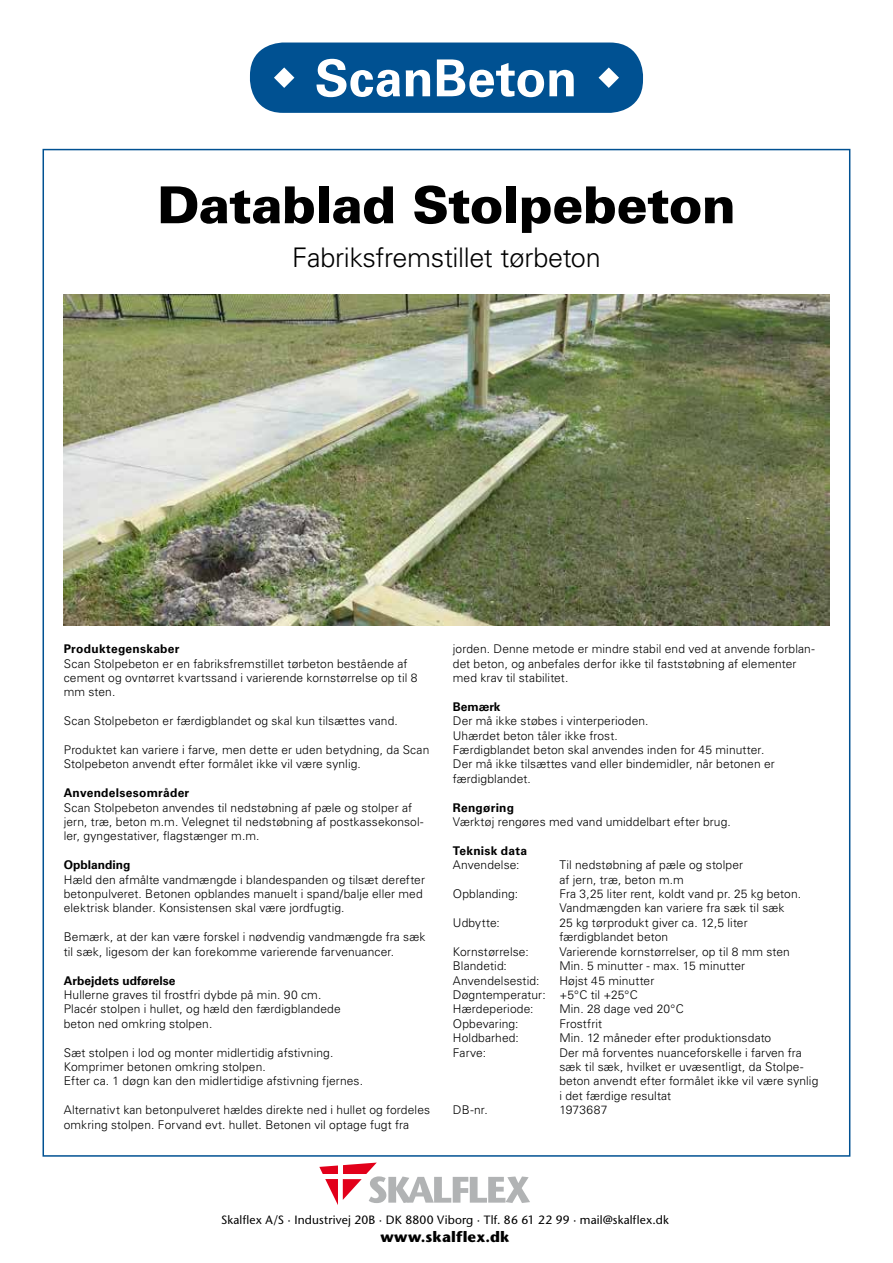
<style>
.page{position:relative;width:893px;height:1263px;background:#fff}
.page>*{position:absolute;margin:0;border:0;box-sizing:border-box;transform-origin:0 0}
.t1{font:900 51px "Univers";letter-spacing:-.015em;color:#000}
.t2{font:700 51px "Univers";letter-spacing:-.005em;color:#fff}
.t3{font:300 27px "Univers";letter-spacing:-.01em;color:#000}
.t4{font:700 15px "Stone Sans";letter-spacing:.01em;color:#000}
.t5{font:300 12px/14.4px "Univers";letter-spacing:.01em;color:#000}
.t6{font:700 12px "Univers";letter-spacing:.015em;color:#000}
.t7{font:12px "Stone Sans";letter-spacing:.015em;color:#000}
</style>
<div class="page">
<img style="left:64px;top:294px;width:765px;height:331px">
<div style="left:250px;top:43px;width:393px;height:70px;background:#005192;border-radius:33px"></div>
<svg style="left:274px;top:67px;width:20px;height:21px"></svg>
<svg style="left:598px;top:67px;width:21px;height:21px"></svg>
<svg style="left:319px;top:1162px;width:211px;height:43px"></svg>
<h1 class="t2" style="left:315px;top:48px;width:264px">ScanBeton</h1>
<h1 class="t1" style="left:157px;top:173px;width:580px">Datablad Stolpebeton</h1>
<h2 class="t3" style="left:292px;top:241px;width:310px">Fabriksfremstillet tørbeton</h2>
<p class="t6" style="left:64px;top:642px;width:117px">Produktegenskaber</p>
<p class="t5" style="left:64px;top:656px;width:355px">Scan Stolpebeton er en fabriksfremstillet tørbeton bestående af cement og ovntørret kvartssand i varierende kornstørrelse op til 8 mm sten.</p>
<p class="t5" style="left:64px;top:714px;width:336px">Scan Stolpebeton er færdigblandet og skal kun tilsættes vand.</p>
<p class="t5" style="left:64px;top:743px;width:367px">Produktet kan variere i farve, men dette er uden betydning, da Scan<br>Stolpebeton anvendt efter formålet ikke vil være synlig.</p>
<p class="t6" style="left:64px;top:786px;width:127px">Anvendelsesområder</p>
<p class="t5" style="left:64px;top:800px;width:361px">Scan Stolpebeton anvendes til nedstøbning af pæle og stolper af jern, træ, beton m.m. Velegnet til nedstøbning af postkassekonsol&shy;ler, gyngestativer, flagstænger m.m.</p>
<p class="t6" style="left:64px;top:858px;width:68px">Opblanding</p>
<p class="t5" style="left:64px;top:872px;width:363px">Hæld den afmålte vandmængde i blandespanden og tilsæt derefter betonpulveret. Betonen opblandes manuelt i spand/balje eller med elektrisk blander. Konsistensen skal være jordfugtig.</p>
<p class="t5" style="left:64px;top:930px;width:363px">Bemærk, at der kan være forskel i nødvendig vandmængde fra sæk til sæk, ligesom der kan forekomme varierende farvenuancer.</p>
<p class="t6" style="left:64px;top:973px;width:113px">Arbejdets udførelse</p>
<p class="t5" style="left:64px;top:987px;width:279px">Hullerne graves til frostfri dybde på min. 90 cm.<br>Placér stolpen i hullet, og hæld den færdigblandede beton ned omkring stolpen.</p>
<p class="t5" style="left:64px;top:1045px;width:301px">Sæt stolpen i lod og monter midlertidig afstivning.<br>Komprimer betonen omkring stolpen.<br>Efter ca. 1 døgn kan den midlertidige afstivning fjernes.</p>
<p class="t5" style="left:64px;top:1103px;width:368px">Alternativt kan betonpulveret hældes direkte ned i hullet og fordeles omkring stolpen. Forvand evt. hullet. Betonen vil optage fugt fra</p>
<p class="t5" style="left:453px;top:642px;width:363px">jorden. Denne metode er mindre stabil end ved at anvende forblan&shy;det beton, og anbefales derfor ikke til faststøbning af elementer med krav til stabilitet.</p>
<p class="t6" style="left:453px;top:700px;width:49px">Bemærk</p>
<p class="t5" style="left:453px;top:714px;width:323px">Der må ikke støbes i vinterperioden.<br>Uhærdet beton tåler ikke frost.<br>Færdigblandet beton skal anvendes inden for 45 minutter.<br>Der må ikke tilsættes vand eller bindemidler, når betonen er færdigblandet.</p>
<p class="t6" style="left:453px;top:800px;width:63px">Rengøring</p>
<p class="t5" style="left:453px;top:815px;width:280px">Værktøj rengøres med vand umiddelbart efter brug.</p>
<p class="t6" style="left:453px;top:844px;width:76px">Teknisk data</p>
<p class="t5" style="left:453px;top:858px;width:68px">Anvendelse:</p>
<p class="t5" style="left:559px;top:858px;width:185px">Til nedstøbning af pæle og stolper af jern, træ, beton m.m</p>
<p class="t5" style="left:453px;top:887px;width:67px">Opblanding:</p>
<p class="t5" style="left:559px;top:887px;width:243px">Fra 3,25 liter rent, koldt vand pr. 25 kg beton.<br>Vandmængden kan variere fra sæk til sæk</p>
<p class="t5" style="left:453px;top:915px;width:49px">Udbytte:</p>
<p class="t5" style="left:559px;top:915px;width:190px">25 kg tørprodukt giver ca. 12,5 liter færdigblandet beton</p>
<p class="t5" style="left:453px;top:944px;width:77px">Kornstørrelse:</p>
<p class="t5" style="left:559px;top:944px;width:232px">Varierende kornstørrelser, op til 8 mm sten</p>
<p class="t5" style="left:453px;top:959px;width:56px">Blandetid:</p>
<p class="t5" style="left:559px;top:959px;width:187px">Min. 5 minutter - max. 15 minutter</p>
<p class="t5" style="left:453px;top:973px;width:88px">Anvendelsestid:</p>
<p class="t5" style="left:453px;top:973px;width:203px;text-indent:106px">Højst 45 minutter<br>Døgntemperatur: +5°C til +25°C<br>Hærdeperiode:</p>
<p class="t5" style="left:559px;top:1002px;width:126px">Min. 28 dage ved 20°C</p>
<p class="t5" style="left:453px;top:1016px;width:67px">Opbevaring:</p>
<p class="t5" style="left:559px;top:1016px;width:44px">Frostfrit</p>
<p class="t5" style="left:453px;top:1031px;width:68px">Holdbarhed:</p>
<p class="t5" style="left:559px;top:1031px;width:213px">Min. 12 måneder efter produktionsdato</p>
<p class="t5" style="left:453px;top:1045px;width:35px">Farve:</p>
<p class="t5" style="left:559px;top:1045px;width:261px">Der må forventes nuanceforskelle i farven fra sæk til sæk, hvilket er uvæsentligt, da Stolpe&shy;beton anvendt efter formålet ikke vil være synlig i det færdige resultat</p>
<p class="t5" style="left:453px;top:1103px;width:36px">DB-nr.</p>
<p class="t5" style="left:559px;top:1103px;width:49px">1973687</p>
<p class="t7" style="left:221px;top:1212px;width:449px">Skalflex A/S · Industrivej 20B · DK 8800 Viborg · Tlf. 86 61 22 99 · mail@skalflex.dk</p>
<p class="t4" style="left:380px;top:1227px;width:131px">www.skalflex.dk</p>
</div>
